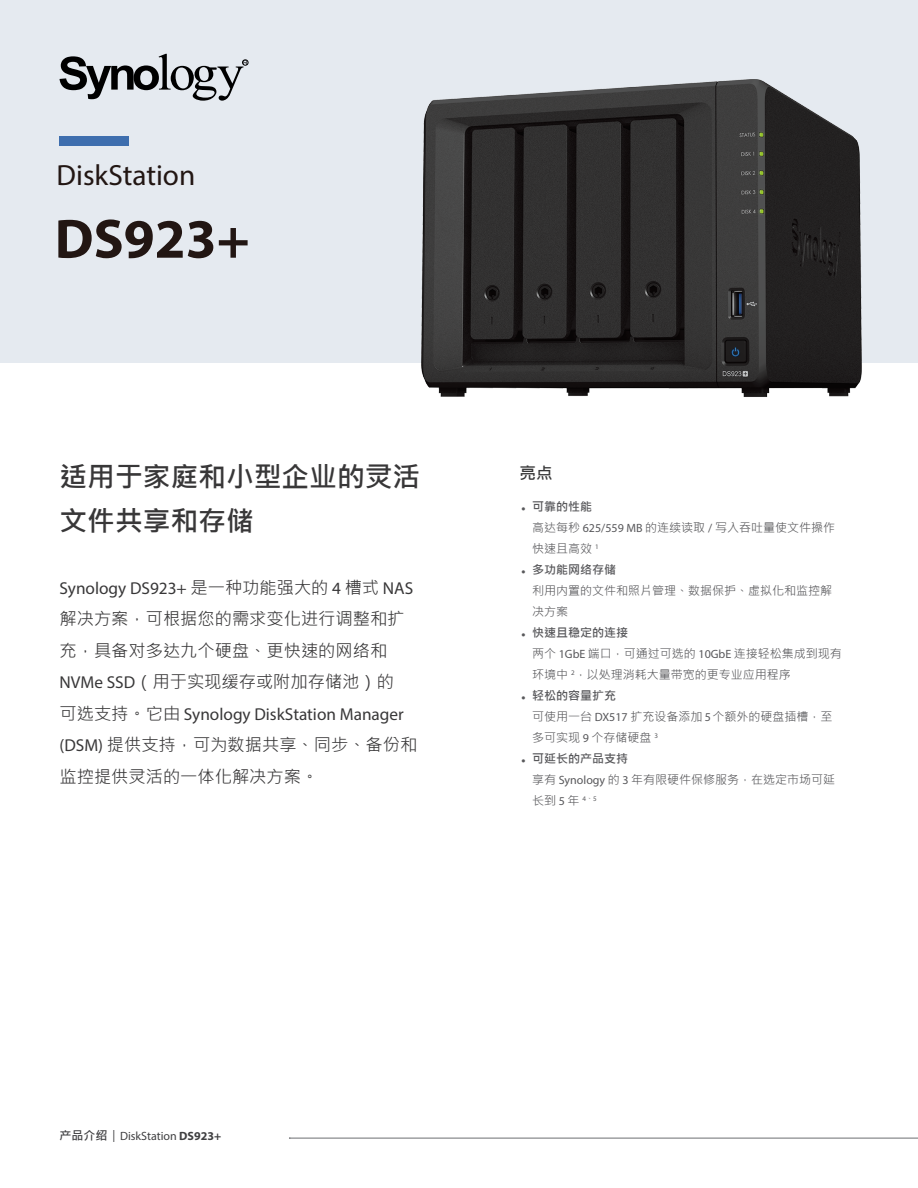
<style>
.page{position:relative;width:918px;height:1188px;background:#fff}
.page>*{position:absolute;margin:0;border:0;box-sizing:border-box;transform-origin:0 0}
.t1{font:700 55.8px "Myriad Pro";color:#221613}
.t2{font:29.25px "Myriad Pro";color:#221613}
.t3{font:700 27.75px/43.5px "Microsoft Jheng Hei";color:#383738}
.t4{font:17.25px/31.5px "Microsoft Jheng Hei";color:#383738}
.t5{font:17.25px "Myriad Pro";color:#383738}
.t6{font:700 16.5px "Microsoft Jheng Hei";color:#363637}
.t7{font:12px/21px "Microsoft Jheng Hei";color:#58585b}
.t8{font:12px "Myriad Pro";color:#404042}
.s1{font-family:"Microsoft Jheng Hei"}
.s2{font-family:"Myriad Pro"}
.s3{font-family:"Myriad Pro";font-weight:700}
.s4{font-weight:700}
.s5{font-family:"Microsoft Jheng Hei";font-weight:700}
</style>
<div class="page">
<hr style="left:290px;top:1138px;width:628px;height:1px;background:#6d6e71">
<div style="left:0;top:0;width:918px;height:362px;background:#e5eaf0"></div>
<div style="left:60px;top:136px;width:69px;height:10px;background:#3e6eae"></div>
<svg style="left:60px;top:54px;width:188px;height:47px"></svg>
<img style="left:371px;top:79px;width:541px;height:318px">
<h2 class="t2" style="left:57px;top:157px;width:140px">DiskStation</h2>
<h1 class="t1" style="left:55px;top:203px;width:197px">DS923+</h1>
<h3 class="t3" style="left:60px;top:455px;width:362px">适用于家庭和小型企业的灵活文件共享和存储</h3>
<h3 class="t5" style="left:60px;top:577px;width:355px">Synology DS923+ <span class="s1">是一种功能强大的</span> 4 <span class="s1">槽式</span> NAS</h3>
<h3 class="t4" style="left:60px;top:603px;width:346px">解决方案，可根据您的需求变化进行调整和扩充，具备对多达九个硬盘、更快速的网络和<br><span class="s2">NVMe SSD</span>（用于实现缓存或附加存储池）的</h3>
<h3 class="t5" style="left:60px;top:703px;width:346px"><span class="s1">可选支持。它由</span> Synology DiskStation Manager</h3>
<h3 class="t4" style="left:60px;top:729px;width:359px"><span class="s2">(DSM)</span> 提供支持，可为数据共享、同步、备份和监控提供灵活的一体化解决方案。</h3>
<h3 class="t6" style="left:520px;top:463px;width:34px">亮点</h3>
<p class="t7" style="left:532px;top:496px;width:304px;text-indent:-11px"><span class="s3">•</span> <span class="s4">可靠的性能<br></span>高达每秒 <span class="s2">625/559 MB</span> 的连续读取 <span class="s2">/</span> 写入吞吐量使文件操作快速且高效 <sup>1</sup></p>
<p class="t7" style="left:532px;top:559px;width:301px;text-indent:-11px"><span class="s3">•</span> <span class="s4">多功能网络存储<br></span>利用内置的文件和照片管理、数据保护、虚拟化和监控解决方案</p>
<p class="t7" style="left:532px;top:622px;width:311px;text-indent:-11px"><span class="s3">•</span> <span class="s4">快速且稳定的连接<br></span>两个 <span class="s2">1GbE</span> 端口，可通过可选的 <span class="s2">10GbE</span> 连接轻松集成到现有环境中 <sup>2</sup>，以处理消耗大量带宽的更专业应用程序</p>
<p class="t7" style="left:532px;top:685px;width:302px;text-indent:-11px"><span class="s3">•</span> <span class="s4">轻松的容量扩充<br></span>可使用一台 <span class="s2">DX517</span> 扩充设备添加 <span class="s2">5</span>个额外的硬盘插槽，至多可实现 <span class="s2">9</span> 个存储硬盘 <sup>3</sup></p>
<p class="t7" style="left:532px;top:748px;width:304px;text-indent:-11px"><span class="s3">•</span> <span class="s4">可延长的产品支持<br></span>享有 <span class="s2">Synology</span> 的 <span class="s2">3</span> 年有限硬件保修服务，在选定市场可延长到 <span class="s2">5</span> 年 <sup>4</sup><sup>、</sup><sup>5</sup></p>
<p class="t8" style="left:60px;top:1129px;width:163px"><span class="s5">产品介绍</span> | DiskStation <span class="s4">DS923+</span></p>
</div>
